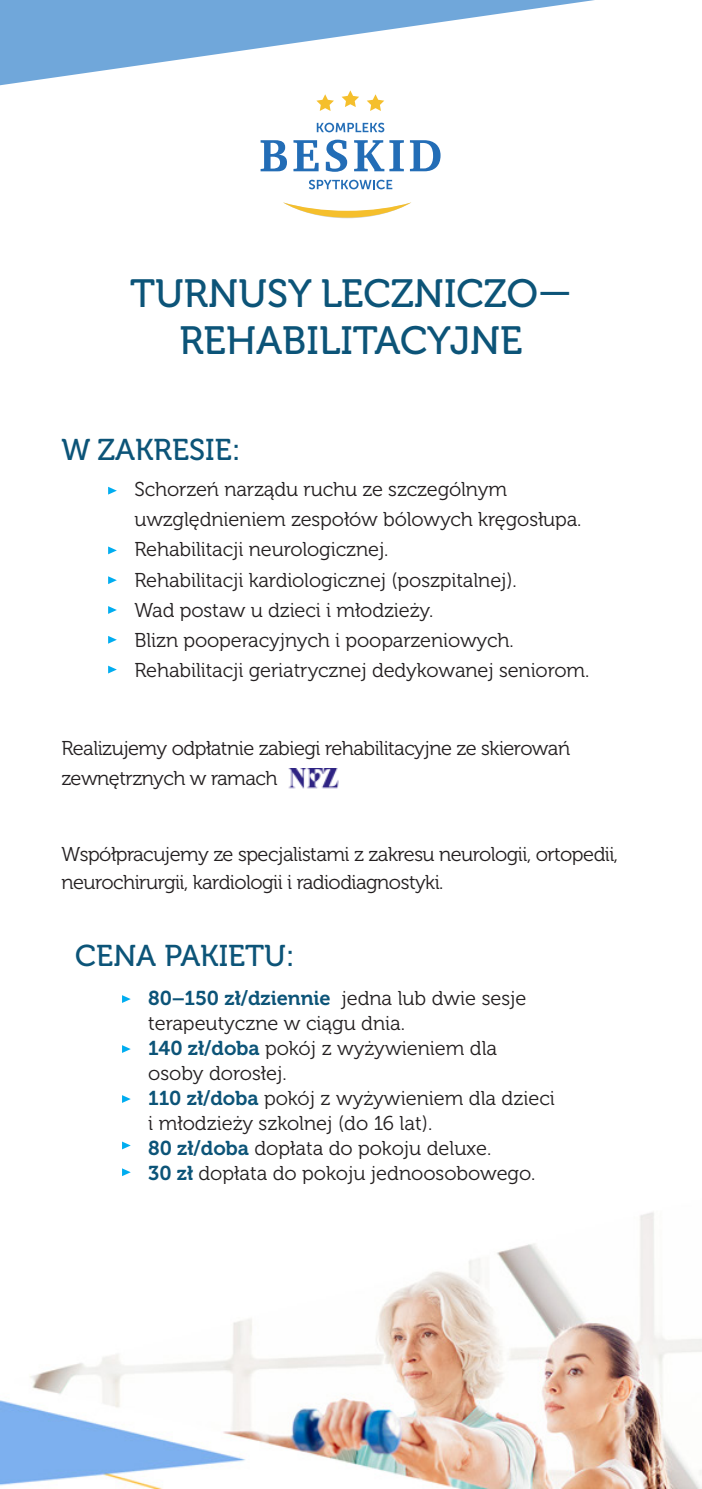
<style>
.page{position:relative;width:702px;height:1489px;background:#fff}
.page>*{position:absolute;margin:0;border:0;box-sizing:border-box;transform-origin:0 0}
.t1{font:39.25px "Museo 500";color:#0c5478}
.t2{font:30px "Museo 500";color:#0c5478}
.t3{font:20px/25px "Museo 300";letter-spacing:-.005em;color:#231f20}
.t4{font:20px/30px "Museo 300";letter-spacing:-.025em;color:#231f20}
.s1{font-family:"Museo 700";color:#0c5478}
</style>
<div class="page">
<img style="left:0;top:85px;width:701px;height:1403px">
<svg style="left:0;top:0;width:595px;height:85px;fill:#71a8da"></svg>
<svg style="left:122px;top:995px;width:9px;height:7px"></svg>
<svg style="left:122px;top:1045px;width:9px;height:7px"></svg>
<svg style="left:122px;top:1095px;width:9px;height:7px"></svg>
<svg style="left:122px;top:1141px;width:9px;height:8px"></svg>
<svg style="left:122px;top:1168px;width:9px;height:8px"></svg>
<svg style="left:108px;top:486px;width:9px;height:8px"></svg>
<svg style="left:108px;top:576px;width:9px;height:8px"></svg>
<svg style="left:108px;top:606px;width:9px;height:8px"></svg>
<svg style="left:108px;top:636px;width:9px;height:7px"></svg>
<svg style="left:108px;top:665px;width:9px;height:8px"></svg>
<svg style="left:108px;top:546px;width:9px;height:8px"></svg>
<img style="left:283px;top:768px;width:69px;height:21px">
<svg style="left:260px;top:140px;width:27px;height:31px"></svg>
<svg style="left:293px;top:140px;width:25px;height:31px"></svg>
<svg style="left:326px;top:140px;width:21px;height:32px"></svg>
<svg style="left:354px;top:140px;width:50px;height:31px"></svg>
<svg style="left:410px;top:140px;width:30px;height:31px"></svg>
<svg style="left:283px;top:202px;width:128px;height:16px"></svg>
<svg style="left:316px;top:94px;width:18px;height:17px"></svg>
<svg style="left:367px;top:94px;width:17px;height:17px"></svg>
<svg style="left:341px;top:90px;width:18px;height:17px"></svg>
<svg style="left:317px;top:123px;width:67px;height:9px"></svg>
<svg style="left:309px;top:180px;width:83px;height:9px"></svg>
<p class="t1" style="left:130px;top:272px;width:443px">TURNUSY LECZNICZO—</p>
<p class="t1" style="left:179px;top:319px;width:345px">REHABILITACYJNE</p>
<p class="t2" style="left:61px;top:433px;width:181px">W ZAKRESIE:</p>
<p class="t3" style="left:134px;top:475px;width:448px;line-height:30px">Schorzeń narządu ruchu ze szczególnym uwzględnieniem zespołów bólowych kręgosłupa.</p>
<p class="t3" style="left:134px;top:537px;width:256px">Rehabilitacji neurologicznej.</p>
<p class="t3" style="left:134px;top:567px;width:384px">Rehabilitacji kardiologicznej (poszpitalnej).</p>
<p class="t3" style="left:134px;top:597px;width:300px">Wad postaw u dzieci i młodzieży.</p>
<p class="t3" style="left:134px;top:627px;width:381px">Blizn pooperacyjnych i pooparzeniowych.</p>
<p class="t3" style="left:134px;top:657px;width:456px">Rehabilitacji geriatrycznej dedykowanej seniorom.</p>
<p class="t4" style="left:61px;top:734px;width:510px">Realizujemy odpłatnie zabiegi rehabilitacyjne ze skierowań zewnętrznych w ramach</p>
<p class="t4" style="left:61px;top:841px;width:558px;line-height:27.5px">Współpracujemy ze specjalistami z zakresu neurologii, ortopedii, neurochirurgii, kardiologii i radiodiagnostyki.</p>
<p class="t2" style="left:75px;top:939px;width:221px">CENA PAKIETU:</p>
<p class="t3" style="left:148px;top:985px;width:380px"><span class="s1">80–150 zł/dziennie</span> jedna lub dwie sesje terapeutyczne w ciągu dnia.</p>
<p class="t3" style="left:148px;top:1035px;width:350px"><span class="s1">140 zł/doba</span> pokój z wyżywieniem dla</p>
<p class="t3" style="left:148px;top:1060px;width:140px">osoby dorosłej.</p>
<p class="t3" style="left:148px;top:1085px;width:408px"><span class="s1">110 zł/doba</span> pokój z wyżywieniem dla dzieci</p>
<p class="t3" style="left:148px;top:1110px;width:285px">i młodzieży szkolnej (do 16 lat).</p>
<p class="t3" style="left:148px;top:1135px;width:344px"><span class="s1">80 zł/doba</span> dopłata do pokoju deluxe.</p>
<p class="t3" style="left:148px;top:1160px;width:388px"><span class="s1">30 zł</span> dopłata do pokoju jednoosobowego.</p>
</div>
